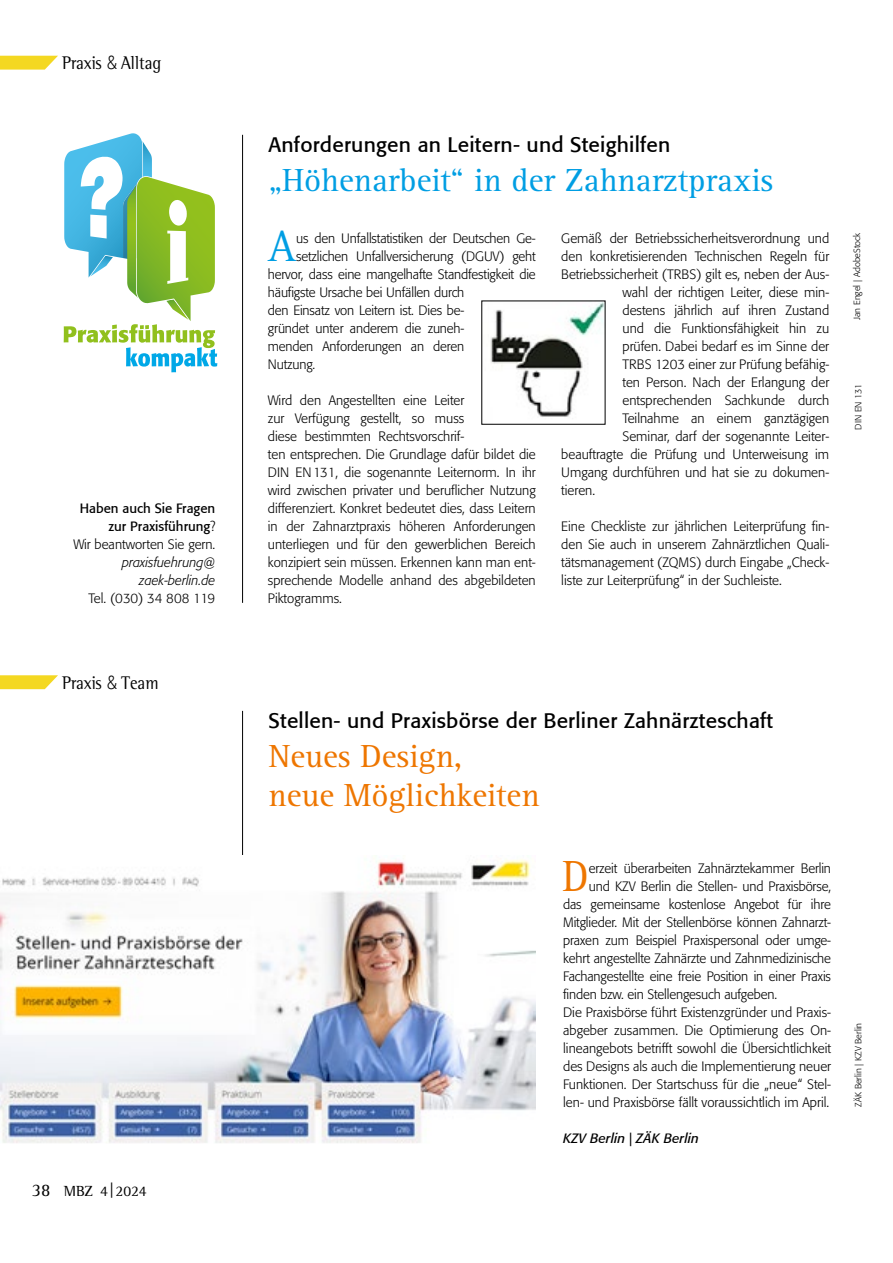
<style>
.page{position:relative;width:893px;height:1263px;background:#fff}
.page>*{position:absolute;margin:0;border:0;box-sizing:border-box;transform-origin:0 0}
.t1{font:45px "Rotis Serif Pro";color:#009ee3;scale:.9 1}
.t2{font:45px "Rotis Serif Pro";color:#ee7600;scale:.9 1}
.t3{font:33px "Rotis Serif Pro";color:#009ee3}
.t4{font:33px/39px "Rotis Serif Pro";color:#ee7600}
.t5{font:21px "Formata";letter-spacing:.01em;color:#000}
.t6{font:18.75px "Rotis Semi Serif Pro";color:#000;scale:.9 1}
.t7{font:15px "Rotis Semi Serif Pro";color:#000}
.t8{font:300 13.5px/18px "Formata";color:#000}
.t9{font:13.5px/18px "Formata";color:#000;text-align:right}
.t10{font:italic 300 13.5px/18px "Formata";color:#000;text-align:right}
.t11{font:italic 13.5px "Formata";color:#000}
.t12{font:300 13.5px "Formata";letter-spacing:-.02em;color:#000}
.t13{font:300 9px "Formata";color:#000}
.s1{font-family:"Roboto";font-weight:300}
.s2{font-weight:300}
.s3{font-size:18px}
</style>
<div class="page">
<svg style="left:0;top:56px;width:58px;height:14px"></svg>
<svg style="left:0;top:675px;width:58px;height:14px"></svg>
<hr style="left:242px;top:135px;width:1px;height:468px;background:#000">
<hr style="left:242px;top:711px;width:1px;height:145px;background:#000">
<img style="left:490px;top:303px;width:113px;height:114px">
<svg style="left:64px;top:133px;width:153px;height:239px"></svg>
<img style="left:0;top:859px;width:536px;height:284px">
<h3 class="t6" style="left:62px;top:52px;width:112px">Praxis <span class="s1">&amp;</span> Alltag</h3>
<p class="t9" style="left:73px;top:499px;width:143px">Haben auch Sie Fragen zur Praxisführung<span class="s2">?<br>Wir beantworten Sie gern.</span></p>
<p class="t10" style="left:122px;top:553px;width:95px">praxisfuehrung@ zaek-berlin.de</p>
<p class="t12" style="left:89px;top:590px;width:128px">Tel. (030) 34 808 119</p>
<h3 class="t6" style="left:62px;top:671px;width:109px">Praxis <span class="s1">&amp;</span> Team</h3>
<p class="t7" style="left:32px;top:1182px;width:116px"><span class="s3">38</span> MBZ 4|2024</p>
<h3 class="t5" style="left:269px;top:132px;width:403px">Anforderungen an Leitern- und Steighilfen</h3>
<h2 class="t3" style="left:269px;top:161px;width:506px">„Höhenarbeit“ in der Zahnarztpraxis</h2>
<h1 class="t1" style="left:268px;top:219px;width:32px">A</h1>
<p class="t8" style="left:296px;top:229px;width:241px">us den Unfallstatistiken der Deutschen Ge-</p>
<p class="t8" style="left:296px;top:247px;width:241px">setzlichen Unfallversicherung (DGUV) geht</p>
<p class="t8" style="left:268px;top:265px;width:269px">hervor, dass eine mangelhafte Standfestigkeit die</p>
<p class="t8" style="left:268px;top:283px;width:198px">häufigste Ursache bei Unfällen durch</p>
<p class="t8" style="left:268px;top:301px;width:198px">den Einsatz von Leitern ist. Dies be-</p>
<p class="t8" style="left:268px;top:319px;width:198px">gründet unter anderem die zuneh-</p>
<p class="t8" style="left:268px;top:337px;width:198px">menden Anforderungen an deren</p>
<p class="t8" style="left:268px;top:355px;width:49px">Nutzung.</p>
<p class="t8" style="left:268px;top:391px;width:269px">Wird den Angestellten eine Leiter<br>zur Verfügung gestellt, so muss<br>diese bestimmten Rechtsvorschrif-<br>ten entsprechen. Die Grundlage dafür bildet die DIN EN131, die sogenannte Leiternorm. In ihr wird zwischen privater und beruflicher Nutzung differenziert. Konkret bedeutet dies, dass Leitern in der Zahnarztpraxis höheren Anforderungen unterliegen und für den gewerblichen Bereich konzipiert sein müssen. Erkennen kann man ent&shy;sprechende Modelle anhand des abgebildeten Piktogramms.</p>
<p class="t8" style="left:561px;top:229px;width:269px">Gemäß der Betriebssicherheitsverordnung und</p>
<p class="t8" style="left:561px;top:247px;width:269px">den konkretisierenden Technischen Regeln für</p>
<p class="t8" style="left:561px;top:265px;width:269px">Betriebssicherheit (TRBS) gilt es, neben der Aus-</p>
<p class="t8" style="left:622px;top:283px;width:208px">wahl der richtigen Leiter, diese min-</p>
<p class="t8" style="left:622px;top:301px;width:208px">destens jährlich auf ihren Zustand</p>
<p class="t8" style="left:622px;top:319px;width:208px">und die Funktionsfähigkeit hin zu</p>
<p class="t8" style="left:622px;top:337px;width:208px">prüfen. Dabei bedarf es im Sinne der</p>
<p class="t8" style="left:622px;top:355px;width:208px">TRBS 1203 einer zur Prüfung befähig-</p>
<p class="t8" style="left:622px;top:373px;width:208px">ten Person. Nach der Erlangung der</p>
<p class="t8" style="left:622px;top:391px;width:208px">entsprechenden Sachkunde durch</p>
<p class="t8" style="left:622px;top:409px;width:208px">Teilnahme an einem ganztägigen</p>
<p class="t8" style="left:622px;top:427px;width:208px">Seminar, darf der sogenannte Leiter-</p>
<p class="t8" style="left:561px;top:445px;width:269px">beauftragte die Prüfung und Unterweisung im</p>
<p class="t8" style="left:561px;top:463px;width:269px">Umgang durchführen und hat sie zu dokumen-</p>
<p class="t8" style="left:561px;top:481px;width:35px">tieren.</p>
<p class="t8" style="left:561px;top:517px;width:269px;text-align:justify">Eine Checkliste zur jährlichen Leiterprüfung fin&shy;den Sie auch in unserem Zahnärztlichen Quali&shy;tätsmanagement (ZQMS) durch Eingabe „Check&shy;liste zur Leiterprüfung“ in der Suchleiste.</p>
<p class="t13" style="left:852px;top:320px;width:88px;rotate:-90deg">Jan Engel | AdobeStock</p>
<p class="t13" style="left:853px;top:430px;width:47px;rotate:-90deg">DIN EN 131</p>
<h3 class="t5" style="left:269px;top:707px;width:506px">Stellen- und Praxisbörse der Berliner Zahnärzteschaft</h3>
<h2 class="t4" style="left:269px;top:736px;width:273px">Neues Design,<br>neue Möglichkeiten</h2>
<h1 class="t2" style="left:562px;top:849px;width:31px">D</h1>
<p class="t8" style="left:589px;top:859px;width:244px">erzeit überarbeiten Zahnärztekammer Berlin</p>
<p class="t8" style="left:589px;top:877px;width:244px">und KZV Berlin die Stellen- und Praxisbörse,</p>
<p class="t8" style="left:563px;top:895px;width:269px">das gemeinsame kostenlose Angebot für ihre</p>
<p class="t8" style="left:563px;top:913px;width:269px">Mitglieder. Mit der Stellenbörse können Zahnarzt-</p>
<p class="t8" style="left:563px;top:931px;width:269px">praxen zum Beispiel Praxispersonal oder umge-</p>
<p class="t8" style="left:563px;top:949px;width:269px">kehrt angestellte Zahnärzte und Zahnmedizinische</p>
<p class="t8" style="left:563px;top:967px;width:269px">Fachangestellte eine freie Position in einer Praxis</p>
<p class="t8" style="left:563px;top:985px;width:215px">finden bzw. ein Stellengesuch aufgeben.</p>
<p class="t8" style="left:563px;top:1003px;width:269px">Die Praxisbörse führt Existenzgründer und Praxis-</p>
<p class="t8" style="left:563px;top:1021px;width:269px">abgeber zusammen. Die Optimierung des On-</p>
<p class="t8" style="left:563px;top:1039px;width:269px">lineangebots betrifft sowohl die Übersichtlichkeit</p>
<p class="t8" style="left:563px;top:1057px;width:269px">des Designs als auch die Implementierung neuer</p>
<p class="t8" style="left:563px;top:1075px;width:269px">Funktionen. Der Startschuss für die „neue“ Stel-</p>
<p class="t8" style="left:563px;top:1093px;width:268px">len- und Praxisbörse fällt voraussichtlich im April.</p>
<p class="t11" style="left:563px;top:1130px;width:137px">KZV Berlin | ZÄK Berlin</p>
<p class="t13" style="left:853px;top:1107px;width:86px;rotate:-90deg">ZÄK Berlin | KZV Berlin</p>
</div>
